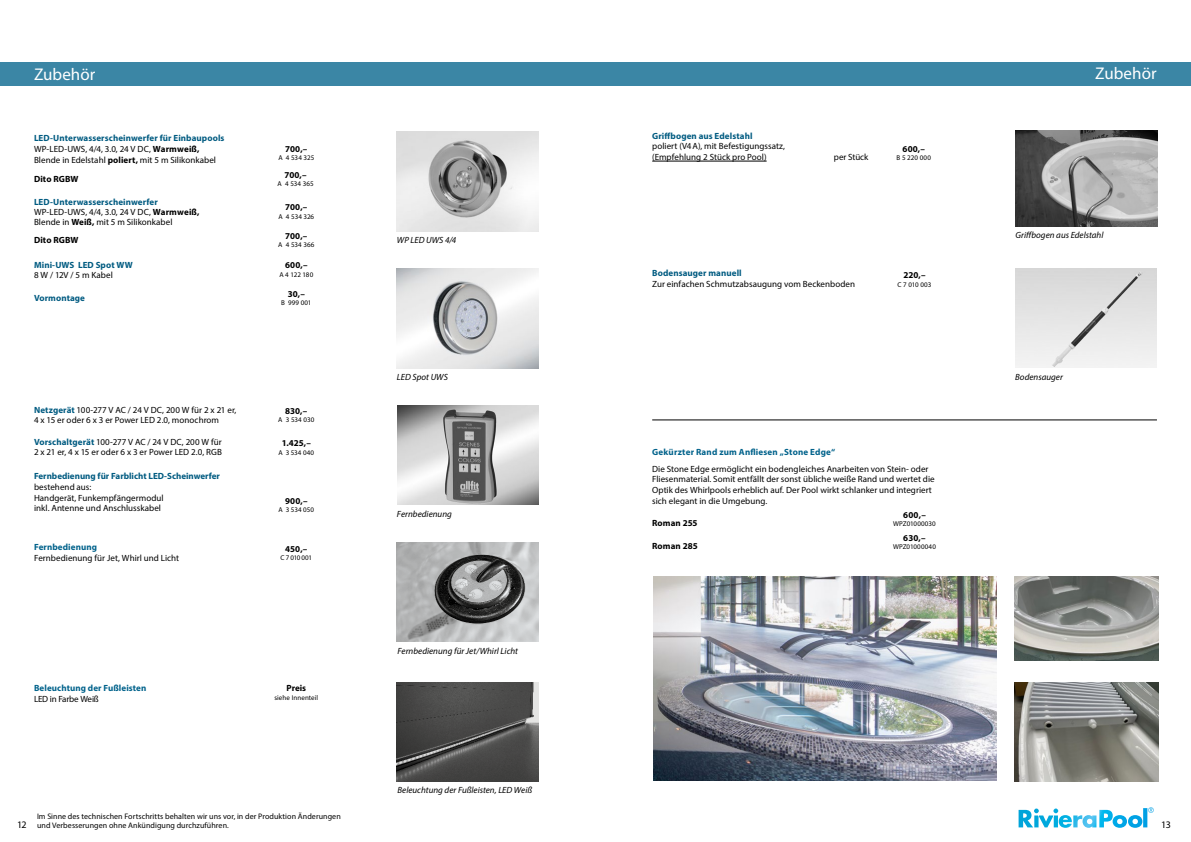
<style>
.page{position:relative;width:1191px;height:842px;background:#fff}
.page>*{position:absolute;margin:0;border:0;box-sizing:border-box;transform-origin:0 0}
.t1{font:17px "Myriad Pro";color:#fff}
.t2{font:10px "Myriad Pro";color:#000}
.t3{font:9px/10.8px "Myriad Pro";letter-spacing:.005em;color:#000}
.t4{font:italic 9px "Myriad Pro";color:#000}
.t5{font:700 9px "Myriad Pro";letter-spacing:.005em;color:#005b81}
.t6{font:700 9px "Myriad Pro";letter-spacing:.01em;color:#000}
.t7{font:700 9px "Myriad Pro";letter-spacing:.015em;color:#00628b}
.t8{font:9px "Myriad Pro";letter-spacing:-.02em;color:#000}
.t9{font:8px/9.6px "Myriad Pro";letter-spacing:.01em;color:#000}
.t10{font:7px "Myriad Pro";letter-spacing:.005em;color:#000}
.s1{font-weight:700;color:#005b81}
.s2{font-weight:700}
</style>
<div class="page">
<img style="left:397px;top:132px;width:142px;height:99px">
<img style="left:1015px;top:269px;width:142px;height:99px">
<img style="left:653px;top:576px;width:343px;height:204px">
<img style="left:1014px;top:577px;width:144px;height:84px">
<img style="left:1014px;top:682px;width:144px;height:100px">
<img style="left:397px;top:269px;width:142px;height:99px">
<img style="left:397px;top:406px;width:142px;height:99px">
<img style="left:397px;top:543px;width:142px;height:99px">
<div style="left:0;top:62px;width:1191px;height:23px;background:#3b86a5"></div>
<img style="left:1015px;top:130px;width:142px;height:97px">
<img style="left:397px;top:682px;width:142px;height:100px">
<svg style="left:1018px;top:807px;width:135px;height:21px"></svg>
<hr style="left:652px;top:161px;width:114px;height:1px;background:#000">
<hr style="left:652px;top:420px;width:505px;height:1px;background:#000">
<h1 class="t1" style="left:34px;top:64px;width:63px">Zubehör</h1>
<h1 class="t1" style="left:1095px;top:63px;width:63px">Zubehör</h1>
<p class="t3" style="left:34px;top:132px;width:192px"><span class="s1">LED-Unterwasserscheinwerfer für Einbaupools<br></span>WP-LED-UWS, 4/4, 3.0, 24 V DC, <span class="s2">Warmweiß,<br></span>Blende in Edelstahl <span class="s2">poliert,</span> mit 5 m Silikonkabel</p>
<p class="t6" style="left:285px;top:143px;width:24px">700,–</p>
<p class="t10" style="left:278px;top:153px;width:37px">A 4 534 325</p>
<p class="t6" style="left:34px;top:173px;width:46px">Dito RGBW</p>
<p class="t6" style="left:284px;top:169px;width:24px">700,–</p>
<p class="t10" style="left:278px;top:180px;width:37px">A 4 534 365</p>
<p class="t3" style="left:34px;top:196px;width:167px;line-height:10px"><span class="s1">LED-Unterwasserscheinwerfer<br></span>WP-LED-UWS, 4/4, 3.0, 24 V DC, <span class="s2">Warmweiß,<br></span>Blende in <span class="s2">Weiß,</span> mit 5 m Silikonkabel</p>
<p class="t6" style="left:285px;top:201px;width:24px">700,–</p>
<p class="t10" style="left:278px;top:212px;width:37px">A 4 534 326</p>
<p class="t6" style="left:34px;top:234px;width:46px">Dito RGBW</p>
<p class="t6" style="left:285px;top:230px;width:24px">700,–</p>
<p class="t10" style="left:278px;top:240px;width:38px">A 4 534 366</p>
<p class="t5" style="left:34px;top:259px;width:100px">Mini-UWS LED Spot WW</p>
<p class="t3" style="left:34px;top:269px;width:80px">8 W / 12V / 5 m Kabel</p>
<p class="t6" style="left:285px;top:260px;width:24px">600,–</p>
<p class="t10" style="left:279px;top:270px;width:35px">A 4 122 180</p>
<p class="t5" style="left:34px;top:292px;width:53px">Vormontage</p>
<p class="t6" style="left:288px;top:288px;width:19px">30,–</p>
<p class="t10" style="left:281px;top:299px;width:32px">B 999 001</p>
<p class="t3" style="left:34px;top:405px;width:204px;line-height:10px"><span class="s1">Netzgerät</span> 100-277 V AC / 24 V DC, 200 W für 2 x 21 er,<br>4 x 15 er oder 6 x 3 er Power LED 2.0, monochrom</p>
<p class="t6" style="left:285px;top:405px;width:24px">830,–</p>
<p class="t10" style="left:278px;top:415px;width:37px">A 3 534 030</p>
<p class="t3" style="left:34px;top:437px;width:189px;line-height:10px"><span class="s1">Vorschaltgerät</span> 100-277 V AC / 24 V DC, 200 W für<br>2 x 21 er, 4 x 15 er oder 6 x 3 er Power LED 2.0, RGB</p>
<p class="t6" style="left:282px;top:437px;width:31px">1.425,–</p>
<p class="t10" style="left:278px;top:448px;width:37px">A 3 534 040</p>
<p class="t5" style="left:34px;top:470px;width:187px">Fernbedienung für Farblicht LED-Scheinwerfer</p>
<p class="t3" style="left:34px;top:482px;width:131px;line-height:10.4px">bestehend aus:<br>Handgerät, Funkempfängermodul inkl. Antenne und Anschlusskabel</p>
<p class="t7" style="left:34px;top:541px;width:64px">Fernbedienung</p>
<p class="t3" style="left:34px;top:552px;width:147px">Fernbedienung für Jet, Whirl und Licht</p>
<p class="t7" style="left:34px;top:682px;width:114px">Beleuchtung der Fußleisten</p>
<p class="t8" style="left:34px;top:693px;width:66px">LED in Farbe Weiß</p>
<p class="t6" style="left:285px;top:495px;width:24px">900,–</p>
<p class="t10" style="left:279px;top:506px;width:37px">A 3 534 050</p>
<p class="t6" style="left:285px;top:543px;width:24px">450,–</p>
<p class="t10" style="left:280px;top:553px;width:33px">C 7 010 001</p>
<p class="t6" style="left:286px;top:682px;width:21px">Preis</p>
<p class="t10" style="left:274px;top:693px;width:45px">siehe Innenteil</p>
<p class="t4" style="left:397px;top:234px;width:61px">WP LED UWS 4/4</p>
<p class="t5" style="left:652px;top:130px;width:102px">Griffbogen aus Edelstahl</p>
<p class="t3" style="left:652px;top:141px;width:134px">poliert (V4A), mit Befestigungssatz, (Empfehlung 2 Stück pro Pool)</p>
<p class="t3" style="left:834px;top:152px;width:36px">per Stück</p>
<p class="t6" style="left:902px;top:143px;width:24px">600,–</p>
<p class="t10" style="left:896px;top:153px;width:36px">B 5 220 000</p>
<p class="t5" style="left:652px;top:267px;width:91px">Bodensauger manuell</p>
<p class="t3" style="left:652px;top:278px;width:204px">Zur einfachen Schmutzabsaugung vom Beckenboden</p>
<p class="t6" style="left:903px;top:269px;width:24px">220,–</p>
<p class="t10" style="left:897px;top:280px;width:35px">C 7 010 003</p>
<p class="t4" style="left:1015px;top:229px;width:89px">Griffbogen aus Edelstahl</p>
<p class="t4" style="left:397px;top:371px;width:52px">LED Spot UWS</p>
<p class="t4" style="left:1015px;top:371px;width:49px">Bodensauger</p>
<p class="t4" style="left:397px;top:508px;width:56px">Fernbedienung</p>
<p class="t4" style="left:397px;top:646px;width:122px">Fernbedienung für Jet/Whirl Licht</p>
<p class="t4" style="left:397px;top:785px;width:136px">Beleuchtung der Fußleisten, LED Weiß</p>
<p class="t7" style="left:652px;top:446px;width:185px">Gekürzter Rand zum Anfliesen „Stone Edge“</p>
<p class="t3" style="left:652px;top:463px;width:284px">Die Stone Edge ermöglicht ein bodengleiches Anarbeiten von Stein- oder Fliesenmaterial. Somit entfällt der sonst übliche weiße Rand und wertet die Optik des Whirlpools erheblich auf. Der Pool wirkt schlanker und integriert sich elegant in die Umgebung.</p>
<p class="t6" style="left:652px;top:517px;width:47px">Roman 255</p>
<p class="t6" style="left:903px;top:509px;width:24px">600,–</p>
<p class="t10" style="left:893px;top:520px;width:44px">WPZ01000030</p>
<p class="t6" style="left:652px;top:540px;width:47px">Roman 285</p>
<p class="t6" style="left:903px;top:532px;width:24px">630,–</p>
<p class="t10" style="left:893px;top:542px;width:44px">WPZ01000040</p>
<p class="t9" style="left:37px;top:811px;width:305px">Im Sinne des technischen Fortschritts behalten wir uns vor, in der Produktion Änderungen und Verbesserungen ohne Ankündigung durchzuführen.</p>
<p class="t2" style="left:17px;top:818px;width:11px">12</p>
<p class="t2" style="left:1161px;top:818px;width:11px">13</p>
</div>
